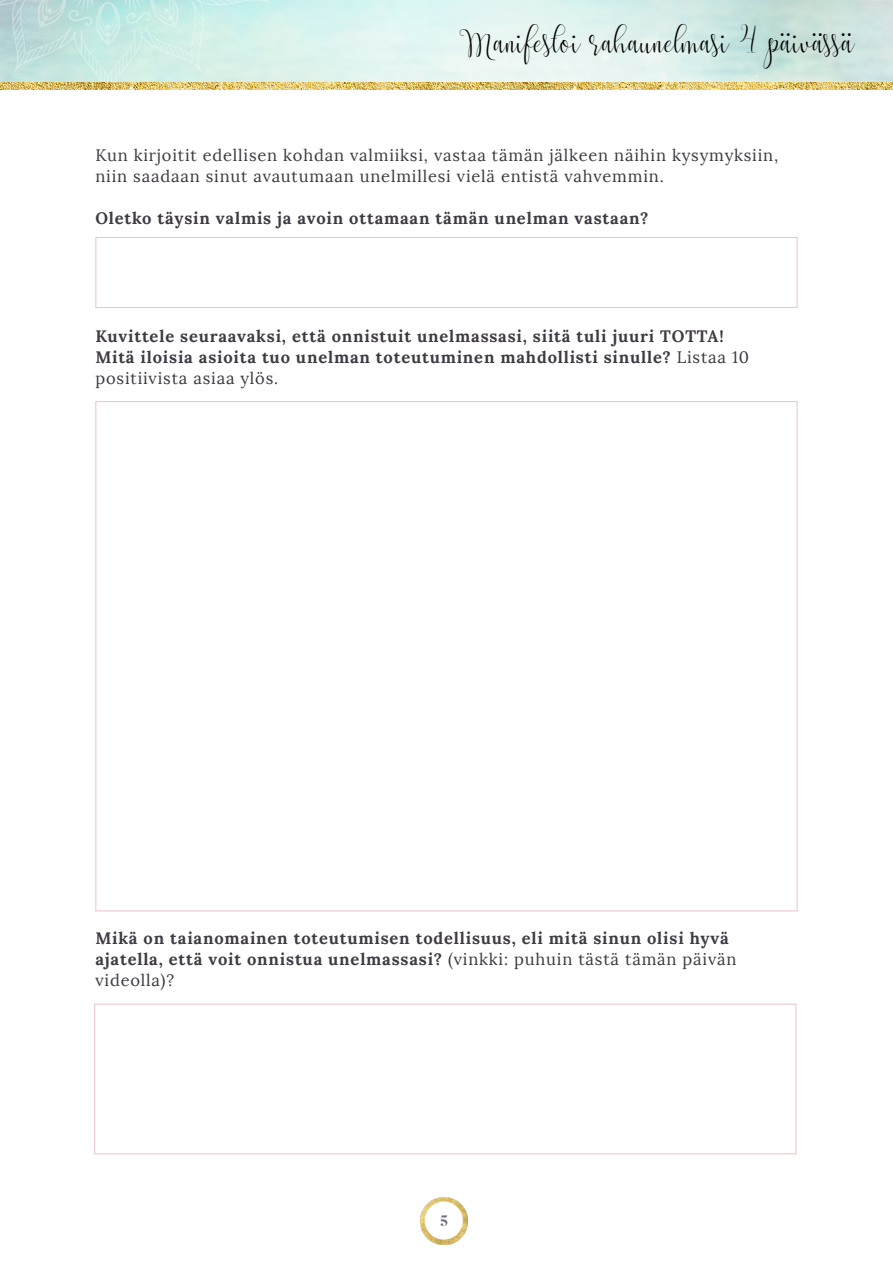
<style>
.page{position:relative;width:893px;height:1263px;background:#fff}
.page>*{position:absolute;margin:0;border:0;box-sizing:border-box;transform-origin:0 0}
.t1{font:39px "Angelova Script";color:#000}
.t2{font:700 16.5px/21px "Lora";letter-spacing:.05em;color:#3f3a43}
.t3{font:16.5px/21px "Lora";letter-spacing:.05em;color:#3f3a43}
.t4{font:700 15px "Butler";color:#716879}
.s1{font-weight:400}
</style>
<div class="page">
<svg style="left:0;top:0;width:893px;height:82px;background:#d4ece8"></svg>
<img style="left:421px;top:1198px;width:46px;height:46px">
<div style="left:425px;top:1201px;width:38px;height:38px;background:#fff;border-radius:50%"></div>
<img style="left:0;top:82px;width:893px;height:8px">
<div style="left:95px;top:237px;width:702px;height:71px;border:1px solid #ebc2c8"></div>
<div style="left:94px;top:1004px;width:702px;height:150px;border:1px solid #ebc2c8"></div>
<h1 class="t1" style="left:460px;top:17px;width:395px">Manifestoi rahaunelmasi 4 päivässä</h1>
<p class="t3" style="left:95px;top:145px;width:684px">Kun kirjoitit edellisen kohdan valmiiksi, vastaa tämän jälkeen näihin kysymyksiin, niin saadaan sinut avautumaan unelmillesi vielä entistä vahvemmin.</p>
<p class="t2" style="left:95px;top:207px;width:554px">Oletko täysin valmis ja avoin ottamaan tämän unelman vastaan?</p>
<p class="t2" style="left:95px;top:326px;width:655px">Kuvittele seuraavaksi, että onnistuit unelmassasi, siitä tuli juuri TOTTA!<br>Mitä iloisia asioita tuo unelman toteutuminen mahdollisti sinulle? <span class="s1">Listaa 10 positiivista asiaa ylös.</span></p>
<p class="t2" style="left:95px;top:927px;width:642px">Mikä on taianomainen toteutumisen todellisuus, eli mitä sinun olisi hyvä ajatella, että voit onnistua unelmassasi? <span class="s1">(vinkki: puhuin tästä tämän päivän videolla)?</span></p>
<p class="t4" style="left:440px;top:1211px;width:10px">5</p>
</div>
